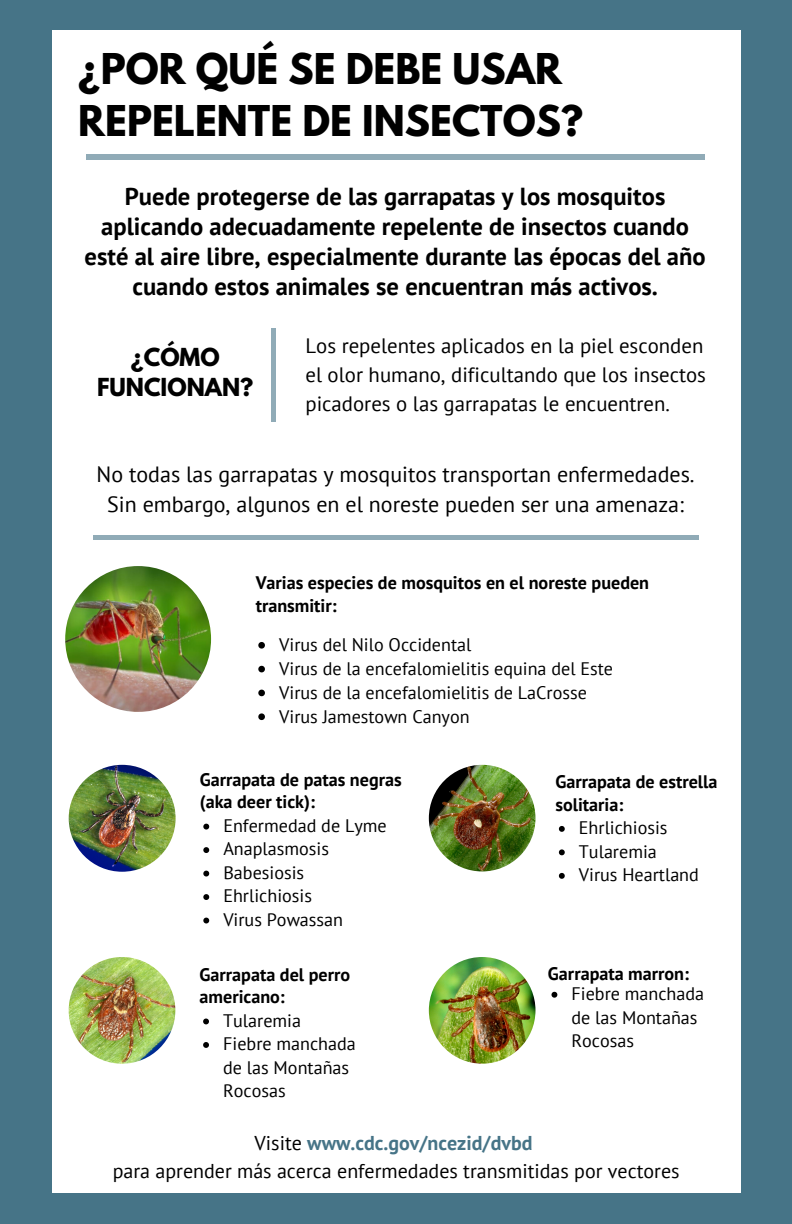
<style>
.page{position:relative;width:792px;height:1224px;background:#467487}
.page>*{position:absolute;margin:0;border:0;box-sizing:border-box;transform-origin:0 0}
.t1{font:700 37.6px/52px "League Spartan";color:#000}
.t2{font:700 24.6px/30px "PT Sans";color:#000;text-align:center}
.t3{font:22px/30px "PT Sans";color:#000;text-align:center}
.t4{font:700 22px/30px "League Spartan";color:#000;text-align:center}
.t5{font:20.8px/29px "PT Sans";color:#000}
.t6{font:20px/27.2px "PT Sans";color:#000;text-align:center}
.t7{font:18.2px/23.4px "PT Sans";color:#000}
.t8{font:700 18.2px/22.4px "PT Sans";color:#000}
.s1{font-weight:700;color:#467487}
</style>
<div class="page">
<div style="left:52px;top:30px;width:689px;height:1163px;background:#fff"></div>
<hr style="left:93px;top:536px;width:606px;height:4px;background:#90abb7">
<hr style="left:272px;top:328px;width:4px;height:94px;background:#90abb7">
<div style="left:87px;top:154px;width:618px;height:6px;background:#90abb7"></div>
<img style="left:65px;top:566px;width:146px;height:146px;border-radius:50%">
<svg style="left:258px;top:642px;width:7px;height:7px"></svg>
<svg style="left:258px;top:666px;width:7px;height:6px"></svg>
<svg style="left:258px;top:690px;width:7px;height:6px"></svg>
<svg style="left:258px;top:713px;width:7px;height:7px"></svg>
<img style="left:69px;top:765px;width:107px;height:107px;border-radius:50%">
<svg style="left:203px;top:824px;width:6px;height:6px"></svg>
<svg style="left:203px;top:847px;width:6px;height:6px"></svg>
<svg style="left:203px;top:871px;width:6px;height:6px"></svg>
<svg style="left:203px;top:894px;width:6px;height:6px"></svg>
<svg style="left:203px;top:918px;width:6px;height:5px"></svg>
<img style="left:429px;top:765px;width:106px;height:106px;border-radius:50%">
<svg style="left:559px;top:826px;width:6px;height:6px"></svg>
<svg style="left:559px;top:849px;width:6px;height:6px"></svg>
<svg style="left:559px;top:873px;width:6px;height:6px"></svg>
<img style="left:69px;top:957px;width:106px;height:107px;border-radius:50%">
<svg style="left:203px;top:1019px;width:6px;height:5px"></svg>
<svg style="left:203px;top:1042px;width:6px;height:6px"></svg>
<img style="left:429px;top:957px;width:106px;height:107px;border-radius:50%">
<svg style="left:552px;top:992px;width:5px;height:6px"></svg>
<h1 class="t1" style="left:78px;top:48px;width:507px">¿POR QUÉ SE DEBE USAR<br>REPELENTE DE INSECTOS?</h1>
<h2 class="t2" style="left:85px;top:181px;width:623px">Puede protegerse de las garrapatas y los mosquitos aplicando adecuadamente repelente de insectos cuando esté al aire libre, especialmente durante las épocas del año cuando estos animales se encuentran más activos.</h2>
<p class="t4" style="left:97px;top:345px;width:158px">¿CÓMO<br>FUNCIONAN?</p>
<p class="t5" style="left:305px;top:331px;width:402px">Los repelentes aplicados en la piel esconden el olor humano, dificultando que los insectos picadores o las garrapatas le encuentren.</p>
<p class="t3" style="left:97px;top:459px;width:600px">No todas las garrapatas y mosquitos transportan enfermedades.<br>Sin embargo, algunos en el noreste pueden ser una amenaza:</p>
<p class="t8" style="left:256px;top:571px;width:395px">Varias especies de mosquitos en el noreste pueden transmitir:</p>
<p class="t7" style="left:279px;top:633px;width:335px">Virus del Nilo Occidental<br>Virus de la encefalomielitis equina del Este Virus de la encefalomielitis de LaCrosse Virus Jamestown Canyon</p>
<p class="t8" style="left:200px;top:768px;width:203px">Garrapata de patas negras (aka deer tick):</p>
<p class="t7" style="left:223px;top:813px;width:165px">Enfermedad de Lyme<br>Anaplasmosis<br>Babesiosis<br>Ehrlichiosis<br>Virus Powassan</p>
<p class="t8" style="left:200px;top:963px;width:152px">Garrapata del perro americano:</p>
<p class="t7" style="left:223px;top:1008px;width:134px">Tularemia<br>Fiebre manchada de las Montañas<br>Rocosas</p>
<p class="t8" style="left:555px;top:770px;width:164px">Garrapata de estrella solitaria:</p>
<p class="t7" style="left:579px;top:816px;width:122px">Ehrlichiosis<br>Tularemia<br>Virus Heartland</p>
<p class="t8" style="left:548px;top:962px;width:143px">Garrapata marron:</p>
<p class="t7" style="left:572px;top:982px;width:134px">Fiebre manchada de las Montañas<br>Rocosas</p>
<p class="t6" style="left:113px;top:1129px;width:568px">Visite <span class="s1">www.cdc.gov/ncezid/dvbd<br></span>para aprender más acerca enfermedades transmitidas por vectores</p>
</div>
